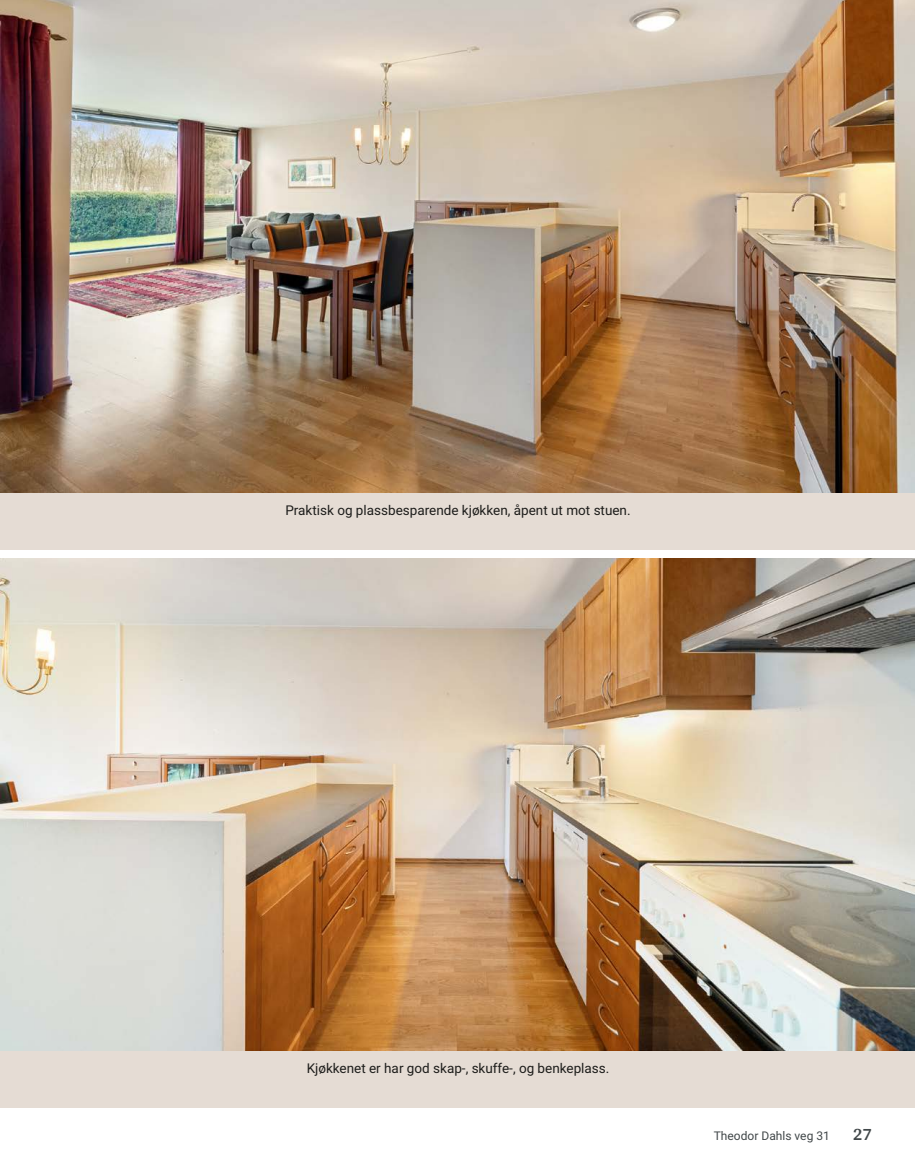
<style>
.page{position:relative;width:915px;height:1172px;background:#fff}
.page>*{position:absolute;margin:0;border:0;box-sizing:border-box;transform-origin:0 0}
.t1{font:700 18px "Arya";color:#414749}
.t2{font:13.5px "Roboto Vitec";color:#1d1d1b}
.t3{font:12px "Roboto Vitec";color:#414749}
</style>
<div class="page">
<div style="left:0;top:492px;width:914px;height:58px;background:#e5dcd4"></div>
<div style="left:0;top:1050px;width:914px;height:58px;background:#e5dcd4"></div>
<img style="left:0;top:0;width:914px;height:492px">
<img style="left:0;top:558px;width:914px;height:492px">
<p class="t2" style="left:285px;top:501px;width:346px">Praktisk og plassbesparende kjøkken, åpent ut mot stuen.</p>
<p class="t2" style="left:306px;top:1059px;width:304px">Kjøkkenet er har god skap-, skuffe-, og benkeplass.</p>
<p class="t3" style="left:713px;top:1127px;width:117px">Theodor Dahls veg 31</p>
<h1 class="t1" style="left:852px;top:1123px;width:21px">27</h1>
</div>
